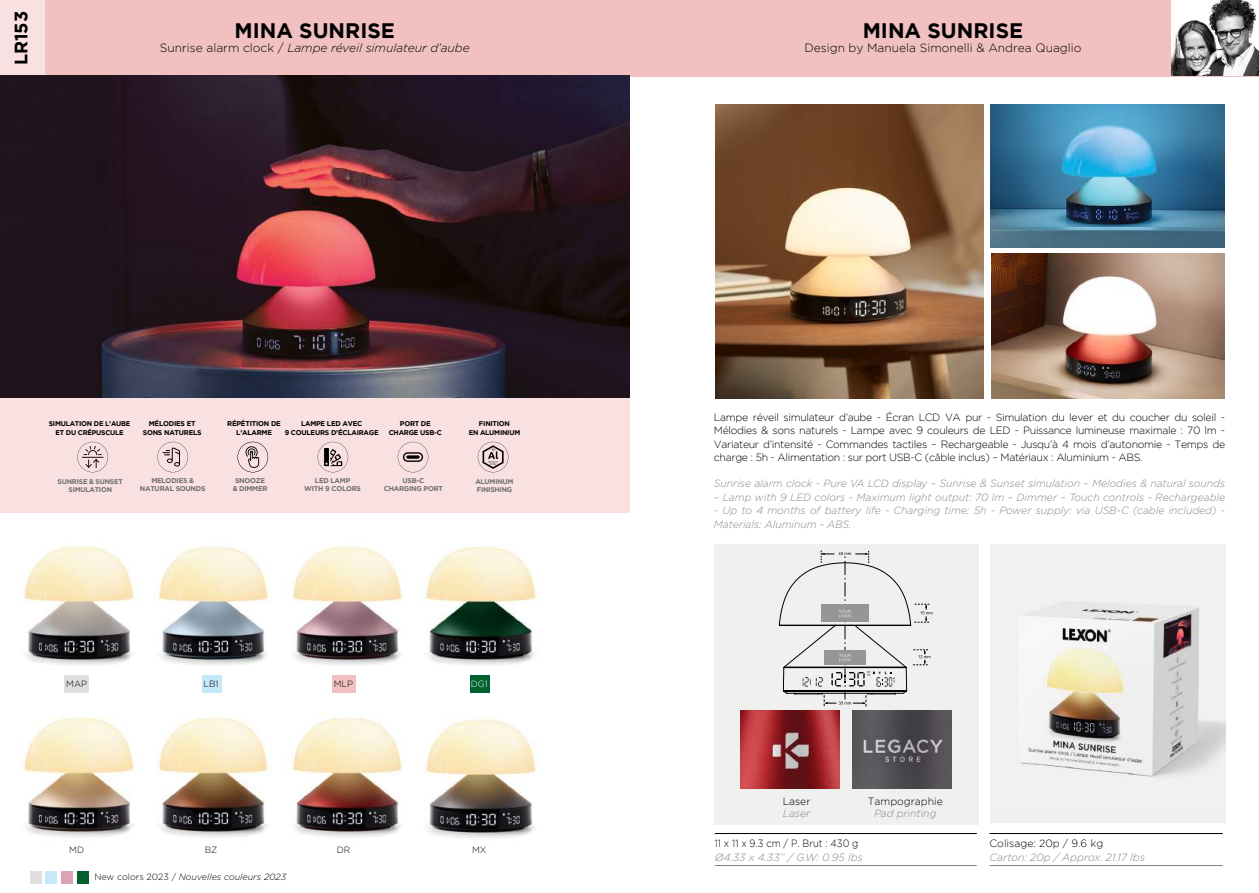
<style>
.page{position:relative;width:1259px;height:893px;background:#fff}
.page>*{position:absolute;margin:0;border:0;box-sizing:border-box;transform-origin:0 0}
.t1{font:700 21px "Gotham";color:#000}
.t2{font:700 18px "Gotham";color:#000}
.t3{font:italic 300 12px "Gotham";color:#000}
.t4{font:300 12px "Gotham";color:#000}
.t5{font:300 10.5px/13.5px "Gotham";letter-spacing:-.03em;color:#000;text-align:justify}
.t6{font:italic 300 10.5px/13.5px "Gotham";color:#878787}
.t7{font:italic 300 10.5px "Gotham";color:#858584}
.t8{font:300 10.5px "Gotham";color:#000}
.t9{font:300 10.5px "Gotham";color:#000;scale:.9 1}
.t10{font:italic 300 9px "Gotham";color:#000}
.t11{font:300 9px "Gotham";color:#000}
.t12{font:300 9px "Gotham";color:#fff}
.t13{font:700 6.9px/8.2px "Gotham";letter-spacing:-.03em;color:#000;text-align:center}
.t14{font:700 6.9px/8.2px "Gotham";letter-spacing:-.03em;color:#706f6f;text-align:center}
.s1{font-style:normal}
</style>
<div class="page">
<img style="left:23px;top:691px;width:104px;height:146px">
<img style="left:127px;top:692px;width:134px;height:145px">
<img style="left:261px;top:691px;width:134px;height:146px">
<div style="left:0;top:0;width:634px;height:77px;background:#f1c0c1"></div>
<div style="left:0;top:0;width:44px;height:77px;background:#f8e1e0"></div>
<img style="left:0;top:75px;width:629px;height:323px">
<div style="left:0;top:398px;width:629px;height:114px;background:#f8e1e0"></div>
<div style="left:633px;top:0;width:626px;height:77px;background:#f1c0c1"></div>
<div style="left:714px;top:544px;width:264px;height:281px;background:#f0f0ef"></div>
<div style="left:990px;top:544px;width:235px;height:279px;background:#f0f0ef"></div>
<img style="left:1019px;top:604px;width:206px;height:174px">
<img style="left:1171px;top:0;width:88px;height:75px">
<svg style="left:779px;top:551px;width:153px;height:155px"></svg>
<img style="left:23px;top:546px;width:104px;height:119px">
<img style="left:127px;top:546px;width:134px;height:119px">
<img style="left:395px;top:692px;width:142px;height:146px">
<div style="left:65px;top:675px;width:24px;height:17px;background:#dfdfdf"></div>
<div style="left:202px;top:675px;width:20px;height:17px;background:#c6e8fb"></div>
<hr style="left:715px;top:833px;width:261px;height:1px;background:#000">
<hr style="left:715px;top:865px;width:261px;height:1px;background:#858584">
<hr style="left:989px;top:833px;width:233px;height:1px;background:#000">
<hr style="left:989px;top:865px;width:233px;height:1px;background:#858584">
<img style="left:991px;top:253px;width:233px;height:146px">
<img style="left:715px;top:104px;width:268px;height:295px">
<img style="left:990px;top:104px;width:234px;height:144px">
<img style="left:261px;top:546px;width:134px;height:119px">
<div style="left:332px;top:675px;width:23px;height:17px;background:#f1c0c1"></div>
<svg style="left:77px;top:442px;width:31px;height:30px"></svg>
<svg style="left:157px;top:442px;width:31px;height:30px"></svg>
<svg style="left:237px;top:442px;width:31px;height:30px"></svg>
<svg style="left:318px;top:442px;width:30px;height:30px"></svg>
<svg style="left:398px;top:442px;width:30px;height:30px"></svg>
<svg style="left:478px;top:442px;width:30px;height:30px"></svg>
<img style="left:395px;top:546px;width:143px;height:119px">
<div style="left:471px;top:675px;width:19px;height:17px;background:#00602e"></div>
<img style="left:852px;top:710px;width:99px;height:78px">
<img style="left:741px;top:710px;width:99px;height:79px">
<div style="left:45px;top:871px;width:12px;height:12px;background:#c6e8fb"></div>
<div style="left:61px;top:871px;width:12px;height:12px;background:#dca3b7"></div>
<div style="left:77px;top:871px;width:12px;height:12px;background:#00602e"></div>
<div style="left:30px;top:871px;width:12px;height:12px;background:#dfdfdf"></div>
<h2 class="t2" style="left:11px;top:65px;width:56px;rotate:-90deg">LR153</h2>
<h1 class="t1" style="left:862px;top:18px;width:162px">MINA SUNRISE</h1>
<h1 class="t1" style="left:234px;top:18px;width:162px">MINA SUNRISE</h1>
<p class="t3" style="left:160px;top:41px;width:311px"><span class="s1">Sunrise alarm clock /</span> Lampe réveil simulateur d’aube</p>
<p class="t4" style="left:804px;top:44px;width:279px">Design by Manuela Simonelli &amp; Andrea Quaglio</p>
<p class="t13" style="left:49px;top:420px;width:83px">SIMULATION DE L’AUBE<br>ET DU CRÉPUSCULE</p>
<p class="t13" style="left:143px;top:420px;width:60px">MÉLODIES ET<br>SONS NATURELS</p>
<p class="t13" style="left:227px;top:420px;width:55px">RÉPÉTITION DE<br>L’ALARME</p>
<p class="t13" style="left:285px;top:420px;width:96px">LAMPE LED AVEC<br>9 COULEURS D’ÉCLAIRAGE</p>
<p class="t13" style="left:389px;top:420px;width:55px">PORT DE<br>CHARGE USB-C</p>
<p class="t13" style="left:469px;top:420px;width:53px">FINITION<br>EN ALUMINIUM</p>
<p class="t14" style="left:58px;top:477px;width:67px">SUNRISE &amp; SUNSET<br>SIMULATION</p>
<p class="t14" style="left:140px;top:476px;width:67px">MELODIES &amp;<br>NATURAL SOUNDS</p>
<p class="t14" style="left:475px;top:477px;width:40px;text-align:left">ALUMINUM<br>FINISHING</p>
<p class="t14" style="left:233px;top:476px;width:36px">SNOOZE &amp; DIMMER</p>
<p class="t14" style="left:304px;top:476px;width:58px">LED LAMP<br>WITH 9 COLORS</p>
<p class="t14" style="left:384px;top:476px;width:61px">USB-C<br>CHARGING PORT</p>
<p class="t11" style="left:66px;top:680px;width:22px">MAP</p>
<p class="t11" style="left:203px;top:680px;width:17px">LB1</p>
<p class="t11" style="left:334px;top:680px;width:21px">MLP</p>
<p class="t12" style="left:471px;top:680px;width:19px">DG1</p>
<p class="t11" style="left:69px;top:846px;width:16px">MD</p>
<p class="t11" style="left:205px;top:846px;width:14px">BZ</p>
<p class="t11" style="left:337px;top:846px;width:15px">DR</p>
<p class="t11" style="left:472px;top:846px;width:16px">MX</p>
<p class="t10" style="left:94px;top:871px;width:193px"><span class="s1">New colors 2023 /</span> Nouvelles couleurs 2023</p>
<p class="t5" style="left:714px;top:411px;width:513px">Lampe réveil simulateur d’aube - Écran LCD VA pur - Simulation du lever et du coucher du soleil - Mélodies &amp; sons naturels - Lampe avec 9 couleurs de LED - Puissance lumineuse maximale : 70 lm - Variateur d’intensité - Commandes tactiles – Rechargeable - Jusqu’à 4 mois d’autonomie - Temps de charge : 5h - Alimentation : sur port USB-C (câble inclus) – Matériaux : Aluminium - ABS.</p>
<p class="t6" style="left:714px;top:476px;width:513px">Sunrise alarm clock - Pure VA LCD display – Sunrise &amp; Sunset simulation – Melodies &amp; natural sounds</p>
<p class="t6" style="left:714px;top:490px;width:513px">– Lamp with 9 LED colors - Maximum light output: 70 lm – Dimmer – Touch controls - Rechargeable</p>
<p class="t6" style="left:714px;top:503px;width:513px">- Up to 4 months of battery life - Charging time: 5h - Power supply: via USB-C (cable included) -<br>Materials: Aluminum - ABS.</p>
<p class="t5" style="left:782px;top:795px;width:29px">Laser</p>
<p class="t6" style="left:783px;top:806px;width:29px">Laser</p>
<p class="t8" style="left:867px;top:797px;width:76px">Tampographie</p>
<p class="t6" style="left:874px;top:806px;width:64px">Pad printing</p>
<p class="t9" style="left:715px;top:839px;width:161px">11 x 11 x 9.3 cm / P. Brut : 430 g</p>
<p class="t7" style="left:715px;top:850px;width:149px">Ø4.33 x 4.33’’ / G.W: 0.95 lbs</p>
<p class="t8" style="left:989px;top:839px;width:115px">Colisage: 20p / 9.6 kg</p>
<p class="t7" style="left:989px;top:850px;width:157px">Carton: 20p / Approx. 21.17 lbs</p>
</div>
